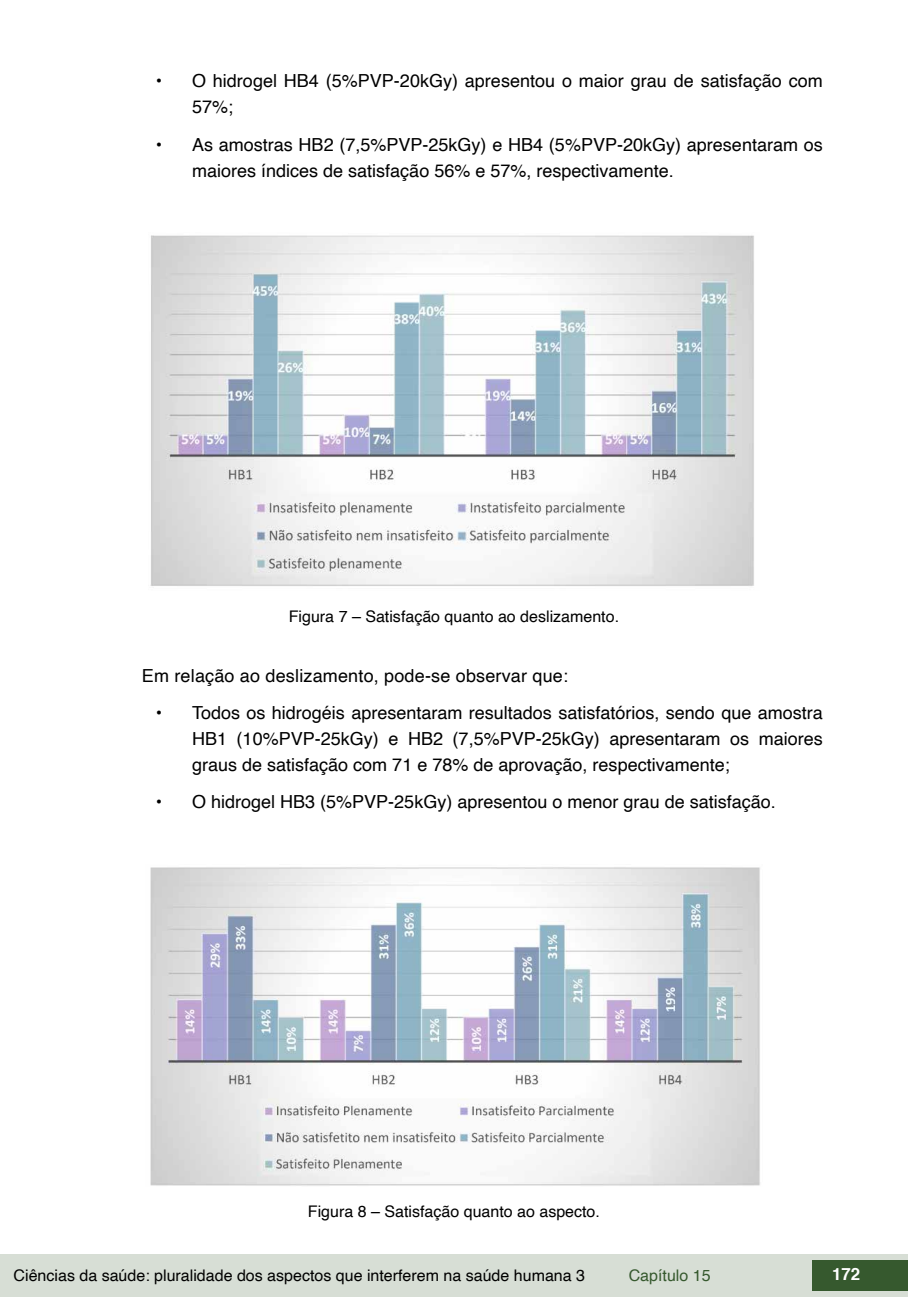
<style>
.page{position:relative;width:908px;height:1304px;background:#fff}
.page>*{position:absolute;margin:0;border:0;box-sizing:border-box;transform-origin:0 0}
.t1{font:18px/26px "Helvetica";color:#000}
.t2{font:700 16.8px "Helvetica";color:#fff}
.t3{font:16px "Helvetica";color:#000}
.t4{font:16px "Helvetica";color:#36592e}
</style>
<div class="page">
<div style="left:0;top:1254px;width:906px;height:43px;background:#d7ded5"></div>
<div style="left:812px;top:1261px;width:95px;height:30px;background:#36592e"></div>
<img style="left:150px;top:235px;width:604px;height:351px">
<img style="left:150px;top:867px;width:610px;height:319px">
<p class="t1" style="left:192px;top:68px;width:632px;text-indent:-36px">• O hidrogel HB4 (5%PVP-20kGy) apresentou o maior grau de satisfação com<br>57%;</p>
<p class="t1" style="left:192px;top:132px;width:632px;text-indent:-36px">• As amostras HB2 (7,5%PVP-25kGy) e HB4 (5%PVP-20kGy) apresentaram os maiores índices de satisfação 56% e 57%, respectivamente.</p>
<p class="t3" style="left:289px;top:604px;width:331px">Figura 7 – Satisfação quanto ao deslizamento.</p>
<p class="t1" style="left:142px;top:663px;width:427px">Em relação ao deslizamento, pode-se observar que:</p>
<p class="t1" style="left:192px;top:700px;width:632px;text-align:justify;text-indent:-36px">• Todos os hidrogéis apresentaram resultados satisfatórios, sendo que amostra HB1 (10%PVP-25kGy) e HB2 (7,5%PVP-25kGy) apresentaram os maiores graus de satisfação com 71 e 78% de aprovação, respectivamente;</p>
<p class="t1" style="left:156px;top:789px;width:621px">• O hidrogel HB3 (5%PVP-25kGy) apresentou o menor grau de satisfação.</p>
<p class="t3" style="left:308px;top:1199px;width:293px">Figura 8 – Satisfação quanto ao aspecto.</p>
<p class="t3" style="left:14px;top:1263px;width:572px">Ciências da saúde: pluralidade dos aspectos que interferem na saúde humana 3</p>
<p class="t4" style="left:628px;top:1263px;width:83px">Capítulo 15</p>
<p class="t2" style="left:831px;top:1261px;width:30px">172</p>
</div>
